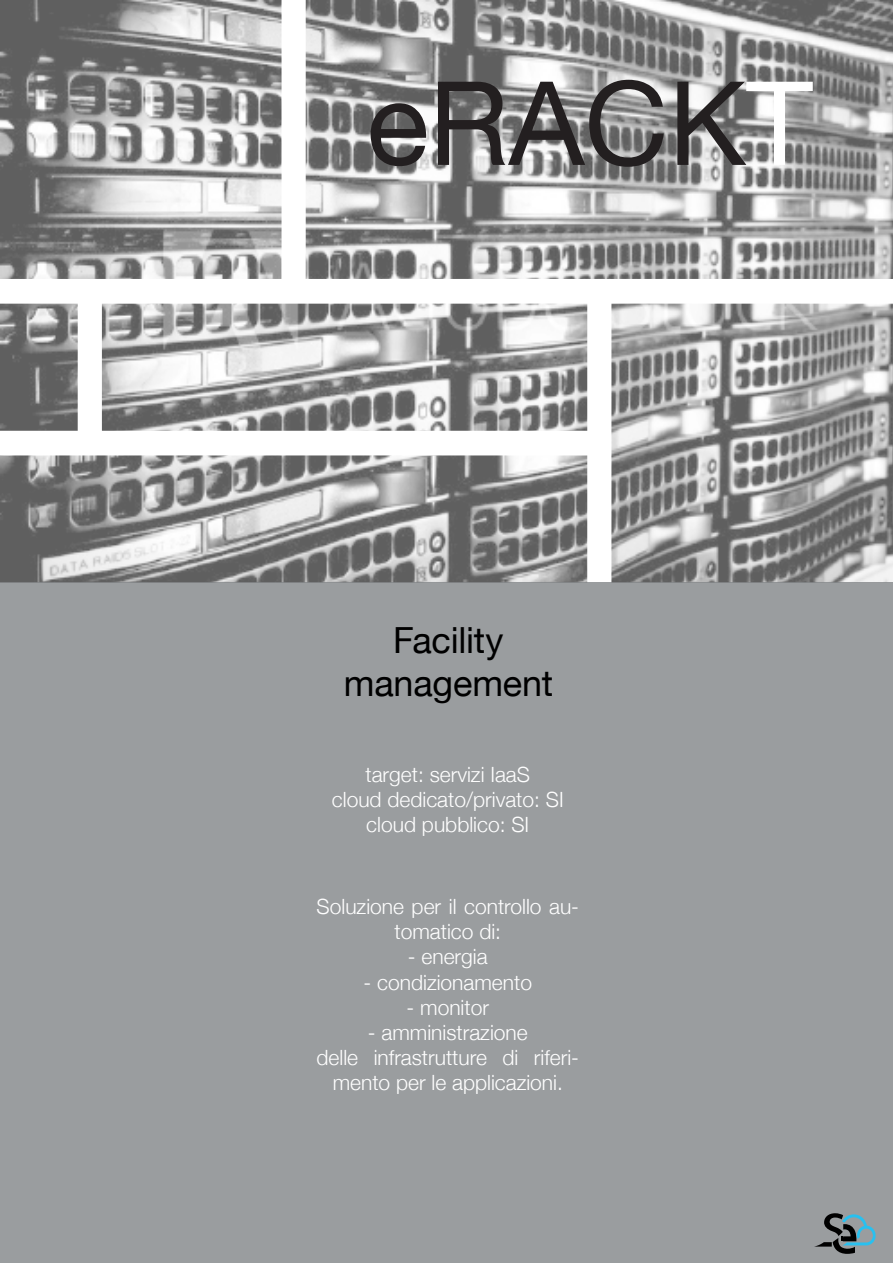
<style>
.page{position:relative;width:893px;height:1263px;background:#fff}
.page>*{position:absolute;margin:0;border:0;box-sizing:border-box;transform-origin:0 0}
.t1{font:116.55px "Helvetica Neue";color:#231f20}
.t2{font:36px "Helvetica Neue";letter-spacing:-.005em;color:#000}
.t3{font:300 21px/25.2px "Helvetica Neue";color:#fff;text-align:center}
.s1{color:#fff}
</style>
<div class="page">
<img style="left:0;top:0;width:893px;height:583px">
<div style="left:0;top:583px;width:893px;height:680px;background:#9a9d9f"></div>
<svg style="left:814px;top:1213px;width:61px;height:41px"></svg>
<p class="t1" style="left:366px;top:39px;width:448px">eRACK<span class="s1">T</span></p>
<p class="t2" style="left:393px;top:614px;width:112px">Facility</p>
<p class="t2" style="left:344px;top:657px;width:211px">management</p>
<p class="t3" style="left:366px;top:760px;width:166px">target: servizi IaaS</p>
<p class="t3" style="left:332px;top:785px;width:233px">cloud dedicato/privato: SI</p>
<p class="t3" style="left:366px;top:811px;width:164px">cloud pubblico: SI</p>
<p class="t3" style="left:317px;top:892px;width:264px">Soluzione per il controllo au&shy;tomatico di:</p>
<p class="t3" style="left:408px;top:943px;width:81px">- energia</p>
<p class="t3" style="left:364px;top:968px;width:170px">- condizionamento</p>
<p class="t3" style="left:407px;top:993px;width:84px">- monitor</p>
<p class="t3" style="left:368px;top:1018px;width:161px">- amministrazione</p>
<p class="t3" style="left:317px;top:1043px;width:264px">delle infrastrutture di riferi&shy;mento per le applicazioni.</p>
</div>
